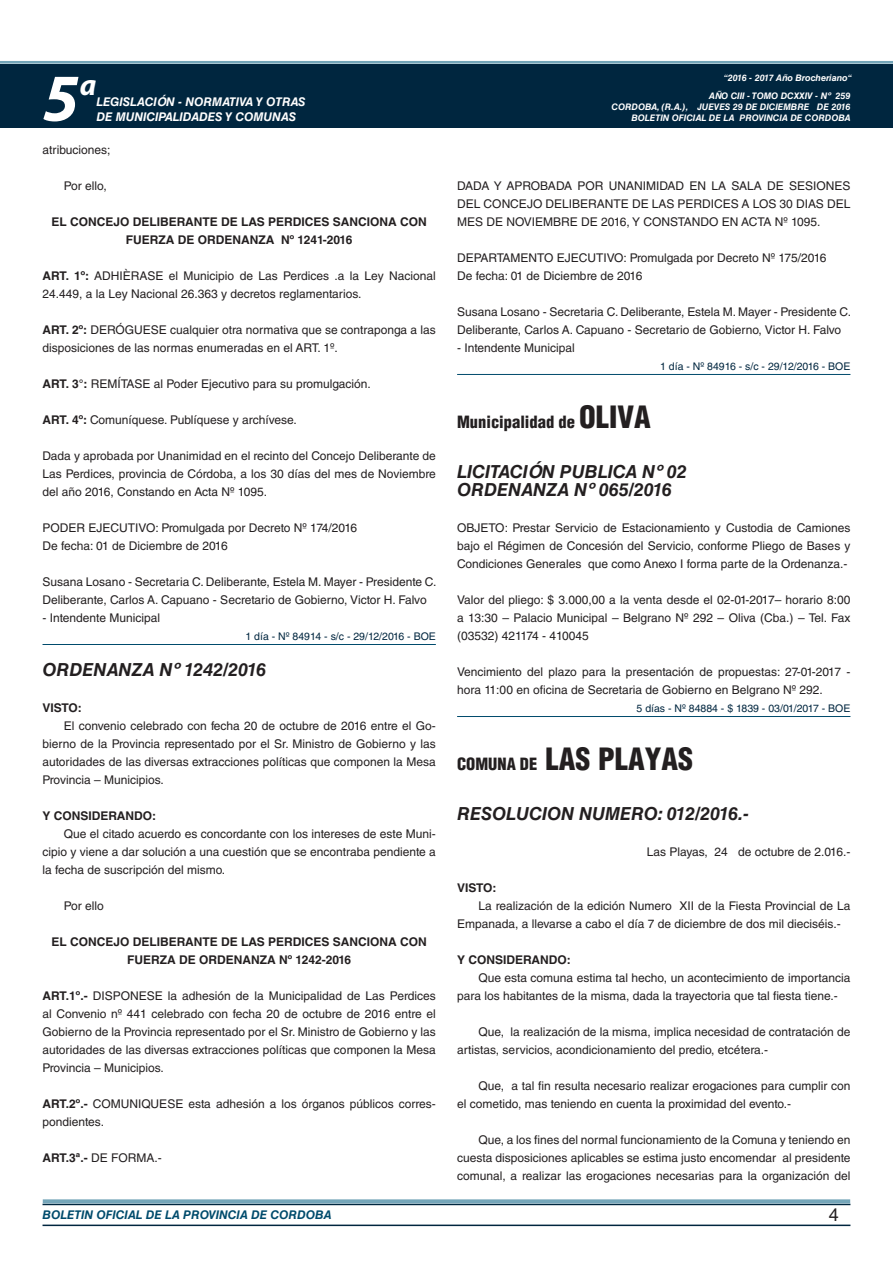
<style>
.page{position:relative;width:893px;height:1263px;background:#fff}
.page>*{position:absolute;margin:0;border:0;box-sizing:border-box;transform-origin:0 0}
.t1{font:italic 700 67.5px "Myriad Pro";color:#fff}
.TITULO{font:900 condensed 30px "Helvetica LT Std";color:#231f20}
.t2{font:italic 700 30px "Myriad Pro";color:#fff}
.DOC__N{font:italic 700 18px "Helvetica LT Std";color:#231f20}
.t3{font:18px "Helvetica LT Std";color:#231f20}
.TITULO-2{font:900 condensed 16.5px "Helvetica LT Std";color:#231f20}
.TEXTO_BASE{font:12px/18px "Helvetica LT Std";color:#231f20}
.RESUELVE{font:700 12px/18px "Helvetica LT Std";color:#231f20;text-align:center}
.t4{font:italic 700 12px "Helvetica LT Std";color:#fff}
.TEXTO_BASE-2{font:700 12px "Helvetica LT Std";color:#231f20}
.t5{font:italic 700 12px "Helvetica LT Std";color:#004b6c}
.FECHA{font:12px "Helvetica LT Std";color:#231f20}
.FECHA_DE_PUBLICACIÓN{font:10.5px "Helvetica LT Std";color:#00263f}
.t6{font:italic 700 9px/10.8px "Helvetica LT Std";color:#fff;text-align:right}
.s1{font-weight:700}
.s2{font-size:30px}
.s3{font-size:16.5px}
</style>
<div class="page">
<div style="left:0;top:61px;width:893px;height:6px;background:#fff;opacity:.75"></div>
<div style="left:0;top:64px;width:893px;height:64px;background:#00263f"></div>
<hr style="left:43px;top:1224px;width:807px;height:2px;background:#00263f">
<div style="left:42px;top:1198px;width:809px;height:8px;background:#fff;opacity:.75"></div>
<hr style="left:43px;top:644px;width:393px;height:1px;background:#004b6c">
<hr style="left:457px;top:374px;width:393px;height:1px;background:#004b6c">
<hr style="left:457px;top:716px;width:393px;height:1px;background:#004b6c">
<h1 class="t1" style="left:43px;top:54px;width:38px">5</h1>
<h2 class="t2" style="left:80px;top:66px;width:18px">a</h2>
<p class="t4" style="left:96px;top:95px;width:211px">LEGISLACIÓN - NORMATIVA Y OTRAS</p>
<p class="t4" style="left:96px;top:109px;width:201px">DE MUNICIPALIDADES Y COMUNAS</p>
<p class="TEXTO_BASE" style="left:43px;top:141px;width:69px">atribuciones;</p>
<p class="TEXTO_BASE" style="left:64px;top:177px;width:44px">Por ello,</p>
<p class="RESUELVE" style="left:52px;top:212px;width:377px">EL CONCEJO DELIBERANTE DE LAS PERDICES SANCIONA CON</p>
<p class="RESUELVE" style="left:126px;top:230px;width:228px">FUERZA DE ORDENANZA Nº 1241-2016</p>
<p class="TEXTO_BASE" style="left:43px;top:267px;width:395px"><span class="s1">ART. 1º:</span> ADHIÈRASE el Municipio de Las Perdices .a la Ley Nacional<br>24.449, a la Ley Nacional 26.363 y decretos reglamentarios.</p>
<p class="TEXTO_BASE" style="left:43px;top:321px;width:395px"><span class="s1">ART. 2º:</span> DERÓGUESE cualquier otra normativa que se contraponga a las disposiciones de las normas enumeradas en el ART. 1º.</p>
<p class="TEXTO_BASE" style="left:43px;top:375px;width:330px"><span class="s1">ART. 3°:</span> REMÍTASE al Poder Ejecutivo para su promulgación.</p>
<p class="TEXTO_BASE" style="left:43px;top:411px;width:256px"><span class="s1">ART. 4º:</span> Comuníquese. Publíquese y archívese.</p>
<p class="TEXTO_BASE" style="left:43px;top:447px;width:395px;text-align:justify">Dada y aprobada por Unanimidad en el recinto del Concejo Deliberante de Las Perdices, provincia de Córdoba, a los 30 días del mes de Noviembre del año 2016, Constando en Acta Nº 1095.</p>
<p class="TEXTO_BASE" style="left:43px;top:519px;width:316px">PODER EJECUTIVO: Promulgada por Decreto Nº 174/2016</p>
<p class="TEXTO_BASE" style="left:43px;top:537px;width:187px">De fecha: 01 de Diciembre de 2016</p>
<p class="TEXTO_BASE" style="left:43px;top:573px;width:395px">Susana Losano - Secretaria C. Deliberante, Estela M. Mayer - Presidente C.</p>
<p class="TEXTO_BASE" style="left:43px;top:591px;width:386px">Deliberante, Carlos A. Capuano - Secretario de Gobierno, Victor H. Falvo</p>
<p class="TEXTO_BASE" style="left:43px;top:609px;width:119px">- Intendente Municipal</p>
<p class="FECHA_DE_PUBLICACIÓN" style="left:246px;top:630px;width:192px">1 día - Nº 84914 - s/c - 29/12/2016 - BOE</p>
<p class="DOC__N" style="left:43px;top:658px;width:225px">ORDENANZA Nº 1242/2016</p>
<p class="TEXTO_BASE-2" style="left:43px;top:700px;width:41px">VISTO:</p>
<p class="TEXTO_BASE" style="left:43px;top:717px;width:395px;text-align:justify;text-indent:21px">El convenio celebrado con fecha 20 de octubre de 2016 entre el Go&shy;bierno de la Provincia representado por el Sr. Ministro de Gobierno y las autoridades de las diversas extracciones políticas que componen la Mesa Provincia – Municipios.</p>
<p class="TEXTO_BASE-2" style="left:43px;top:808px;width:115px">Y CONSIDERANDO:</p>
<p class="TEXTO_BASE" style="left:43px;top:825px;width:395px;text-align:justify;text-indent:21px">Que el citado acuerdo es concordante con los intereses de este Muni&shy;cipio y viene a dar solución a una cuestión que se encontraba pendiente a la fecha de suscripción del mismo.</p>
<p class="TEXTO_BASE" style="left:64px;top:897px;width:42px">Por ello</p>
<p class="RESUELVE" style="left:52px;top:932px;width:377px">EL CONCEJO DELIBERANTE DE LAS PERDICES SANCIONA CON<br>FUERZA DE ORDENANZA Nº 1242-2016</p>
<p class="TEXTO_BASE" style="left:43px;top:987px;width:395px;text-align:justify"><span class="s1">ART.1º.-</span> DISPONESE la adhesión de la Municipalidad de Las Perdices al Convenio nº 441 celebrado con fecha 20 de octubre de 2016 entre el Gobierno de la Provincia representado por el Sr. Ministro de Gobierno y las autoridades de las diversas extracciones políticas que componen la Mesa Provincia – Municipios.</p>
<p class="TEXTO_BASE" style="left:43px;top:1095px;width:395px"><span class="s1">ART.2º.-</span> COMUNIQUESE esta adhesión a los órganos públicos corres&shy;pondientes.</p>
<p class="TEXTO_BASE" style="left:43px;top:1149px;width:121px"><span class="s1">ART.3ª.-</span> DE FORMA.-</p>
<p class="t6" style="left:724px;top:72px;width:130px">“2016 - 2017 Año Brocheriano“</p>
<p class="t6" style="left:612px;top:91px;width:240px">AÑO CIII - TOMO DCXXIV - Nº 259<br>CORDOBA, (R.A.), JUEVES 29 DE DICIEMBRE DE 2016<br>BOLETIN OFICIAL DE LA PROVINCIA DE CORDOBA</p>
<p class="TEXTO_BASE" style="left:457px;top:177px;width:395px;text-align:justify">DADA Y APROBADA POR UNANIMIDAD EN LA SALA DE SESIONES DEL CONCEJO DELIBERANTE DE LAS PERDICES A LOS 30 DIAS DEL MES DE NOVIEMBRE DE 2016, Y CONSTANDO EN ACTA Nº 1095.</p>
<p class="TEXTO_BASE" style="left:457px;top:249px;width:371px">DEPARTAMENTO EJECUTIVO: Promulgada por Decreto Nº 175/2016</p>
<p class="TEXTO_BASE" style="left:457px;top:267px;width:187px">De fecha: 01 de Diciembre de 2016</p>
<p class="TEXTO_BASE" style="left:457px;top:303px;width:395px">Susana Losano - Secretaria C. Deliberante, Estela M. Mayer - Presidente C.</p>
<p class="TEXTO_BASE" style="left:457px;top:321px;width:386px">Deliberante, Carlos A. Capuano - Secretario de Gobierno, Victor H. Falvo</p>
<p class="TEXTO_BASE" style="left:457px;top:339px;width:119px">- Intendente Municipal</p>
<p class="FECHA_DE_PUBLICACIÓN" style="left:660px;top:360px;width:192px">1 día - Nº 84916 - s/c - 29/12/2016 - BOE</p>
<p class="TITULO-2" style="left:457px;top:412px;width:195px">Municipalidad de <span class="s2">OLIVA</span></p>
<p class="DOC__N" style="left:457px;top:460px;width:231px">LICITACIÓN PUBLICA Nº 02</p>
<p class="DOC__N" style="left:457px;top:478px;width:216px">ORDENANZA Nº 065/2016</p>
<p class="TEXTO_BASE" style="left:457px;top:519px;width:395px;text-align:justify">OBJETO: Prestar Servicio de Estacionamiento y Custodia de Camiones bajo el Régimen de Concesión del Servicio, conforme Pliego de Bases y Condiciones Generales que como Anexo I forma parte de la Ordenanza.-</p>
<p class="TEXTO_BASE" style="left:457px;top:591px;width:395px;text-align:justify">Valor del pliego: $ 3.000,00 a la venta desde el 02-01-2017– horario 8:00 a 13:30 – Palacio Municipal – Belgrano Nº 292 – Oliva (Cba.) – Tel. Fax (03532) 421174 - 410045</p>
<p class="TEXTO_BASE" style="left:457px;top:663px;width:395px">Vencimiento del plazo para la presentación de propuestas: 27-01-2017 - hora 11:00 en oficina de Secretaria de Gobierno en Belgrano Nº 292.</p>
<p class="FECHA_DE_PUBLICACIÓN" style="left:637px;top:702px;width:215px">5 días - Nº 84884 - $ 1839 - 03/01/2017 - BOE</p>
<p class="TITULO" style="left:457px;top:740px;width:238px"><span class="s3">COMUNA DE</span> LAS PLAYAS</p>
<p class="DOC__N" style="left:457px;top:802px;width:293px">RESOLUCION NUMERO: 012/2016.-</p>
<p class="FECHA" style="left:647px;top:845px;width:205px">Las Playas, 24 de octubre de 2.016.-</p>
<p class="TEXTO_BASE-2" style="left:457px;top:880px;width:41px">VISTO:</p>
<p class="TEXTO_BASE" style="left:457px;top:897px;width:395px;text-indent:21px">La realización de la edición Numero XII de la Fiesta Provincial de La<br>Empanada, a llevarse a cabo el día 7 de diciembre de dos mil dieciséis.-</p>
<p class="TEXTO_BASE-2" style="left:457px;top:952px;width:115px">Y CONSIDERANDO:</p>
<p class="TEXTO_BASE" style="left:457px;top:969px;width:395px;text-indent:21px">Que esta comuna estima tal hecho, un acontecimiento de importancia para los habitantes de la misma, dada la trayectoria que tal fiesta tiene.-</p>
<p class="TEXTO_BASE" style="left:457px;top:1023px;width:395px;text-indent:21px">Que, la realización de la misma, implica necesidad de contratación de artistas, servicios, acondicionamiento del predio, etcétera.-</p>
<p class="TEXTO_BASE" style="left:457px;top:1077px;width:395px;text-indent:21px">Que, a tal fin resulta necesario realizar erogaciones para cumplir con el cometido, mas teniendo en cuenta la proximidad del evento.-</p>
<p class="TEXTO_BASE" style="left:457px;top:1131px;width:395px;text-align:justify;text-indent:21px">Que, a los fines del normal funcionamiento de la Comuna y teniendo en cuesta disposiciones aplicables se estima justo encomendar al presidente comunal, a realizar las erogaciones necesarias para la organización del</p>
<p class="t5" style="left:43px;top:1208px;width:290px">BOLETIN OFICIAL DE LA PROVINCIA DE CORDOBA</p>
<h3 class="t3" style="left:829px;top:1204px;width:12px">4</h3>
</div>
